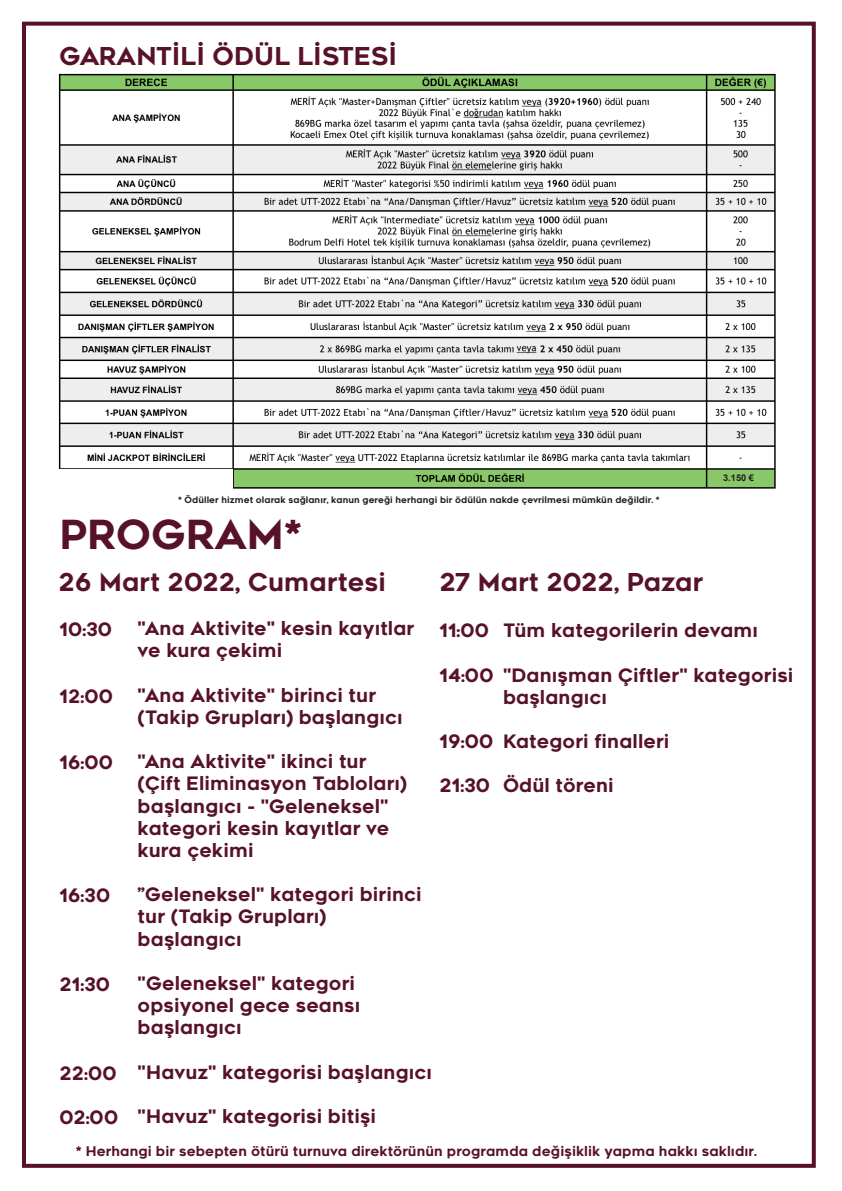
<style>
.page{position:relative;width:842px;height:1191px;background:#fff}
.page>*{position:absolute;margin:0;border:0;box-sizing:border-box;transform-origin:0 0}
.t1{font:40px "Renogare";color:#571227}
.t2{font:24.6px "Renogare";color:#571227}
.t3{font:18.5px/22.2px "Renogare";color:#571227}
.t4{font:13.3px "Renogare";color:#571227}
.t5{font:700 9.2px "Arial";color:#231f20}
.t6{font:8.7px "Renogare";color:#231f20}
</style>
<div class="page">
<img style="left:58px;top:73px;width:718px;height:416px">
<div style="left:22px;top:22px;width:794px;height:1145px;border:4px solid #571227"></div>
<div style="left:50px;top:469px;width:182px;height:23px;background:#fff"></div>
<div style="left:712px;top:475px;width:43px;height:11px;background:#89c768"></div>
<img style="left:514px;top:342px;width:24px;height:14px">
<h2 class="t2" style="left:60px;top:40px;width:339px">GARANTİLİ ÖDÜL LİSTESİ</h2>
<p class="t6" style="left:178px;top:494px;width:483px">* Ödüller hizmet olarak sağlanır, kanun gereği herhangi bir ödülün nakde çevrilmesi mümkün değildir. *</p>
<h1 class="t1" style="left:60px;top:508px;width:244px">PROGRAM*</h1>
<p class="t5" style="left:723px;top:471px;width:32px">3.150 €</p>
<h2 class="t2" style="left:59px;top:566px;width:329px">26 Mart 2022, Cumartesi</h2>
<h2 class="t2" style="left:440px;top:566px;width:265px">27 Mart 2022, Pazar</h2>
<p class="t3" style="left:440px;top:619px;width:51px">11:00</p>
<p class="t3" style="left:440px;top:664px;width:56px">14:00</p>
<p class="t3" style="left:138px;top:617px;width:278px">"Ana Aktivite" kesin kayıtlar ve kura çekimi</p>
<p class="t3" style="left:138px;top:684px;width:267px">"Ana Aktivite" birinci tur (Takip Grupları) başlangıcı</p>
<p class="t3" style="left:138px;top:750px;width:271px">"Ana Aktivite" ikinci tur (Çift Eliminasyon Tabloları) başlangıcı - "Geleneksel" kategori kesin kayıtlar ve kura çekimi</p>
<p class="t3" style="left:138px;top:883px;width:286px">”Geleneksel" kategori birinci tur (Takip Grupları) başlangıcı</p>
<p class="t3" style="left:138px;top:972px;width:224px">"Geleneksel" kategori opsiyonel gece seansı başlangıcı</p>
<p class="t3" style="left:138px;top:1061px;width:296px">"Havuz" kategorisi başlangıcı</p>
<p class="t3" style="left:138px;top:1105px;width:240px">"Havuz" kategorisi bitişi</p>
<p class="t3" style="left:60px;top:618px;width:54px">10:30</p>
<p class="t3" style="left:503px;top:619px;width:257px">Tüm kategorilerin devamı</p>
<p class="t3" style="left:503px;top:664px;width:292px">"Danışman Çiftler" kategorisi başlangıcı</p>
<p class="t3" style="left:503px;top:730px;width:168px">Kategori finalleri</p>
<p class="t3" style="left:503px;top:774px;width:112px">Ödül töreni</p>
<p class="t3" style="left:60px;top:685px;width:55px">12:00</p>
<p class="t3" style="left:440px;top:730px;width:55px">19:00</p>
<p class="t3" style="left:440px;top:774px;width:52px">21:30</p>
<p class="t3" style="left:60px;top:751px;width:55px">16:00</p>
<p class="t3" style="left:60px;top:884px;width:52px">16:30</p>
<p class="t3" style="left:60px;top:973px;width:52px">21:30</p>
<p class="t3" style="left:60px;top:1062px;width:59px">22:00</p>
<p class="t3" style="left:60px;top:1106px;width:60px">02:00</p>
<p class="t4" style="left:76px;top:1142px;width:683px">* Herhangi bir sebepten ötürü turnuva direktörünün programda değişiklik yapma hakkı saklıdır.</p>
</div>
